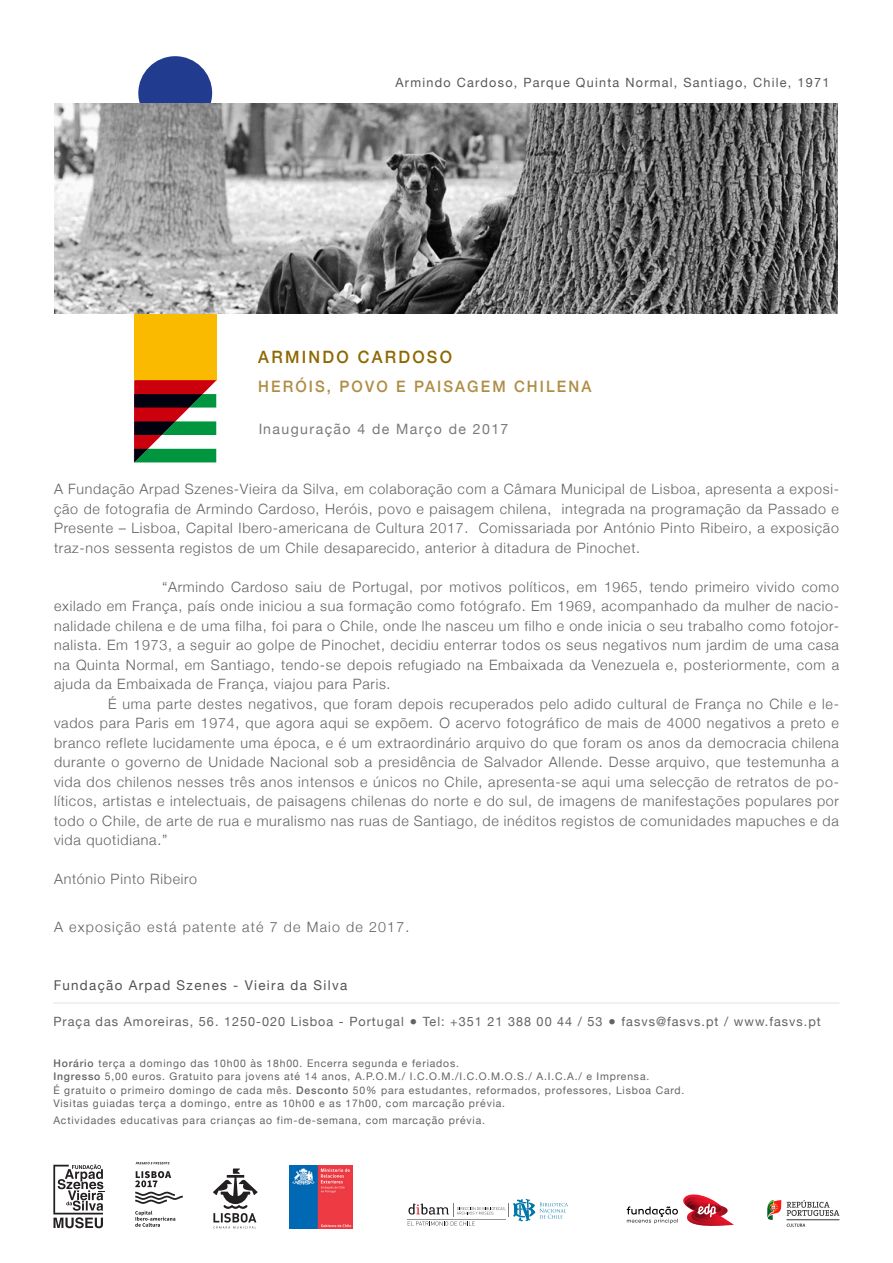
<style>
.page{position:relative;width:893px;height:1263px;background:#fff}
.page>*{position:absolute;margin:0;border:0;box-sizing:border-box;transform-origin:0 0}
.t1{font:500 16.95px "Helvetica Neue";letter-spacing:.14em;color:#8e6800;scale:.95 1}
.t2{font:500 15.75px "Helvetica Neue";letter-spacing:.14em;color:#af8d45;scale:.95 1}
.t3{font:300 14.25px/19.5px "Helvetica Neue";letter-spacing:.05em;color:#636366;text-align:justify}
.t4{font:300 14.25px "Helvetica Neue";letter-spacing:.08em;color:#636366}
.t5{font:14.25px "Helvetica Neue";letter-spacing:.1em;color:#57585a}
.t6{font:13.5px "Helvetica Neue";letter-spacing:.1em;color:#3e3e3f}
.t7{font:12.75px "Helvetica Neue";letter-spacing:.08em;color:#636366}
.t8{font:12.75px "Helvetica Neue";letter-spacing:.1em;color:#57585a}
.t9{font:10.5px "Helvetica Neue";letter-spacing:.08em;color:#636366}
.s1{font-weight:500}
</style>
<div class="page">
<hr style="left:53px;top:1002px;width:787px;height:2px;background:#231f20">
<div style="left:134px;top:298px;width:82px;height:82px;background:#faba00"></div>
<svg style="left:134px;top:380px;width:82px;height:82px"></svg>
<svg style="left:138px;top:56px;width:75px;height:47px"></svg>
<img style="left:54px;top:103px;width:783px;height:210px">
<hr style="left:786px;top:1219px;width:53px;height:1px;background:#383838">
<svg style="left:767px;top:1200px;width:14px;height:20px"></svg>
<svg style="left:787px;top:1223px;width:18px;height:4px"></svg>
<svg style="left:787px;top:1200px;width:52px;height:16px"></svg>
<svg style="left:627px;top:1194px;width:107px;height:32px"></svg>
<svg style="left:53px;top:1164px;width:52px;height:64px"></svg>
<hr style="left:407px;top:1219px;width:98px;height:1px;background:#939595">
<svg style="left:408px;top:1198px;width:160px;height:27px"></svg>
<img style="left:289px;top:1165px;width:63px;height:63px">
<svg style="left:213px;top:1168px;width:45px;height:60px"></svg>
<svg style="left:135px;top:1171px;width:48px;height:56px"></svg>
<svg style="left:136px;top:1162px;width:34px;height:2px"></svg>
<p class="t8" style="left:396px;top:73px;width:435px">Armindo Cardoso, Parque Quinta Normal, Santiago, Chile, 1971</p>
<p class="t1" style="left:258px;top:343px;width:206px">ARMINDO CARDOSO</p>
<p class="t2" style="left:258px;top:373px;width:352px">HERÓIS, POVO E PAISAGEM CHILENA</p>
<p class="t5" style="left:258px;top:418px;width:252px">Inauguração 4 de Março de 2017</p>
<p class="t3" style="left:54px;top:478px;width:786px">A Fundação Arpad Szenes-Vieira da Silva, em colaboração com a Câmara Municipal de Lisboa, apresenta a exposi&shy;ção de fotografia de Armindo Cardoso, Heróis, povo e paisagem chilena, integrada na programação da Passado e Presente – Lisboa, Capital Ibero-americana de Cultura 2017. Comissariada por António Pinto Ribeiro, a exposição traz-nos sessenta registos de um Chile desaparecido, anterior à ditadura de Pinochet.</p>
<p class="t3" style="left:54px;top:576px;width:786px;text-indent:108px">“Armindo Cardoso saiu de Portugal, por motivos políticos, em 1965, tendo primeiro vivido como exilado em França, país onde iniciou a sua formação como fotógrafo. Em 1969, acompanhado da mulher de nacio&shy;nalidade chilena e de uma filha, foi para o Chile, onde lhe nasceu um filho e onde inicia o seu trabalho como fotojor&shy;nalista. Em 1973, a seguir ao golpe de Pinochet, decidiu enterrar todos os seus negativos num jardim de uma casa na Quinta Normal, em Santiago, tendo-se depois refugiado na Embaixada da Venezuela e, posteriormente, com a ajuda da Embaixada de França, viajou para Paris.</p>
<p class="t3" style="left:54px;top:693px;width:786px;text-indent:54px">É uma parte destes negativos, que foram depois recuperados pelo adido cultural de França no Chile e le&shy;vados para Paris em 1974, que agora aqui se expõem. O acervo fotográfico de mais de 4000 negativos a preto e branco reflete lucidamente uma época, e é um extraordinário arquivo do que foram os anos da democracia chilena durante o governo de Unidade Nacional sob a presidência de Salvador Allende. Desse arquivo, que testemunha a vida dos chilenos nesses três anos intensos e únicos no Chile, apresenta-se aqui uma selecção de retratos de po&shy;líticos, artistas e intelectuais, de paisagens chilenas do norte e do sul, de imagens de manifestações populares por todo o Chile, de arte de rua e muralismo nas ruas de Santiago, de inéditos registos de comunidades mapuches e da vida quotidiana.”</p>
<p class="t3" style="left:54px;top:868px;width:145px">António Pinto Ribeiro</p>
<p class="t4" style="left:54px;top:915px;width:357px">A exposição está patente até 7 de Maio de 2017.</p>
<p class="t6" style="left:53px;top:975px;width:295px">Fundação Arpad Szenes - Vieira da Silva</p>
<p class="t7" style="left:53px;top:1012px;width:769px">Praça das Amoreiras, 56. 1250-020 Lisboa - Portugal ● Tel: +351 21 388 00 44 / 53 ● fasvs@fasvs.pt / www.fasvs.pt</p>
<p class="t9" style="left:53px;top:1055px;width:407px"><span class="s1">Horário</span> terça a domingo das 10h00 às 18h00. Encerra segunda e feriados.</p>
<p class="t9" style="left:53px;top:1069px;width:597px"><span class="s1">Ingresso</span> 5,00 euros. Gratuito para jovens até 14 anos, A.P.O.M./ I.C.O.M./I.C.O.M.O.S./ A.I.C.A./ e Imprensa.</p>
<p class="t9" style="left:53px;top:1082px;width:633px">É gratuito o primeiro domingo de cada mês. <span class="s1">Desconto</span> 50% para estudantes, reformados, professores, Lisboa Card.</p>
<p class="t9" style="left:53px;top:1096px;width:453px">Visitas guiadas terça a domingo, entre as 10h00 e as 17h00, com marcação prévia.</p>
<p class="t9" style="left:53px;top:1112px;width:433px">Actividades educativas para crianças ao fim-de-semana, com marcação prévia.</p>
</div>
